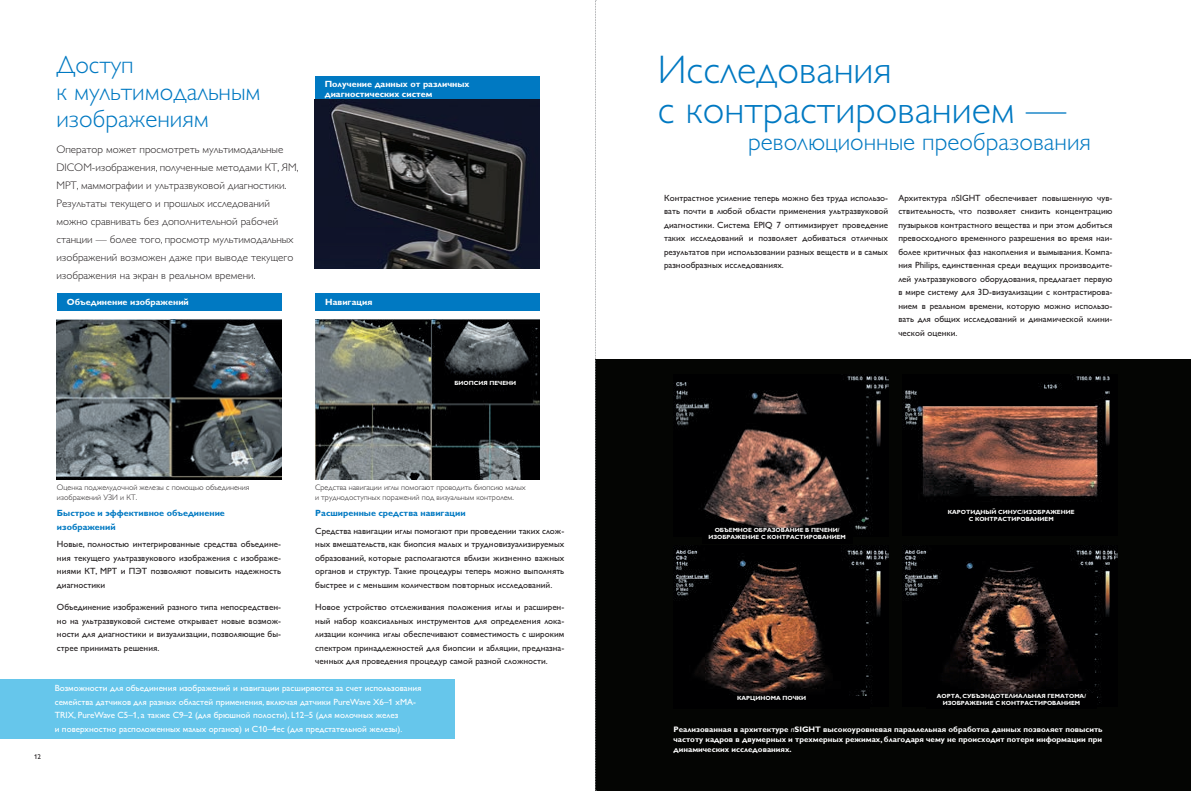
<style>
.page{position:relative;width:1191px;height:791px;background:#fff}
.page>*{position:absolute;margin:0;border:0;box-sizing:border-box;transform-origin:0 0}
.t1{font:40px/40px "Gill Sans Alt One WGL Light";color:#0079c2}
.t2{font:25px/27px "Gill Sans Alt One WGL Light";color:#0079c2}
.t3{font:11px/18px "Gill Sans Alt One WGL Light";color:#231f20}
.t4{font:9px/13.5px "Gill Sans Alt One WGL";color:#231f20;text-align:justify}
.t5{font:9px/13.5px "Gill Sans Alt One WGL";color:#fff}
.t6{font:700 9px/10px "Gill Sans Alt One WGL";color:#fff}
.t7{font:700 9px/13.5px "Gill Sans Alt One WGL";color:#0079c2}
.t8{font:700 8px/10px "Gill Sans Alt One WGL";color:#fff;text-align:justify}
.t9{font:8px/10px "Gill Sans Alt One WGL Light";color:#231f20}
.t10{font:7px "Gill Sans Alt One WGL";color:#231f20}
.t11{font:700 6px/7px "Gill Sans Alt One WGL";color:#fff;text-align:center}
.s1{font-style:italic}
.s2{font-weight:400;font-style:italic}
</style>
<div class="page">
<div style="left:595px;top:360px;width:596px;height:431px;background:#040503"></div>
<img style="left:674px;top:375px;width:214px;height:155px">
<img style="left:903px;top:374px;width:207px;height:123px">
<img style="left:673px;top:545px;width:215px;height:151px">
<img style="left:902px;top:545px;width:215px;height:158px">
<div style="left:315px;top:76px;width:224px;height:25px;background:#0079c2"></div>
<img style="left:315px;top:100px;width:224px;height:169px">
<img style="left:57px;top:320px;width:224px;height:159px">
<div style="left:57px;top:293px;width:224px;height:17px;background:#0079c2"></div>
<div style="left:315px;top:293px;width:224px;height:17px;background:#0079c2"></div>
<img style="left:315px;top:319px;width:224px;height:160px">
<div style="left:0;top:679px;width:454px;height:59px;background:#66c6eb"></div>
<div style="left:454px;top:378px;width:62px;height:9px;background:#000001"></div>
<div style="left:702px;top:528px;width:150px;height:16px;background:#000001"></div>
<div style="left:923px;top:509px;width:176px;height:14px;background:#000001"></div>
<div style="left:673px;top:696px;width:197px;height:13px;background:#000001"></div>
<div style="left:926px;top:694px;width:170px;height:15px;background:#000001"></div>
<svg style="left:595px;top:0;width:1px;height:791px"></svg>
<h2 class="t2" style="left:56px;top:51px;width:206px">Доступ<br>к мультимодальным изображениям</h2>
<p class="t3" style="left:56px;top:140px;width:244px">Оператор может просмотреть мультимодальные DICOM-изображения, полученные методами КТ, ЯМ, МРТ, маммографии и ультразвуковой диагностики.<br>Результаты текущего и прошлых исследований можно сравнивать без дополнительной рабочей станции — более того, просмотр мультимодальных изображений возможен даже при выводе текущего изображения на экран в реальном времени.</p>
<p class="t6" style="left:67px;top:297px;width:123px">Объединение изображений</p>
<p class="t6" style="left:325px;top:79px;width:146px">Получение данных от различных диагностических систем</p>
<p class="t6" style="left:325px;top:297px;width:49px">Навигация</p>
<p class="t11" style="left:454px;top:379px;width:63px">БИОПСИЯ ПЕЧЕНИ</p>
<p class="t10" style="left:34px;top:751px;width:8px">12</p>
<p class="t9" style="left:57px;top:482px;width:194px">Оценка поджелудочной железы с помощью объединения изображений УЗИ и КТ.</p>
<p class="t7" style="left:57px;top:506px;width:169px">Быстрое и эффективное объединение изображений</p>
<p class="t4" style="left:57px;top:537px;width:225px">Новые, полностью интегрированные средства объедине&shy;ния текущего ультразвукового изображения с изображе&shy;ниями КТ, МРТ и ПЭТ позволяют повысить надежность диагностики</p>
<p class="t4" style="left:57px;top:600px;width:225px">Объединение изображений разного типа непосредствен&shy;но на ультразвуковой системе открывает новые возмож&shy;ности для диагностики и визуализации, позволяющие бы&shy;стрее принимать решения.</p>
<p class="t9" style="left:315px;top:482px;width:212px">Средства навигации иглы помогают проводить биопсию малых и труднодоступных поражений под визуальным контролем.</p>
<p class="t7" style="left:315px;top:506px;width:152px">Расширенные средства навигации</p>
<p class="t4" style="left:315px;top:524px;width:250px">Средства навигации иглы помогают при проведении таких слож&shy;ных вмешательств, как биопсия малых и трудновизуализируемых образований, которые располагаются вблизи жизненно важных органов и структур. Такие процедуры теперь можно выполнять быстрее и с меньшим количеством повторных исследований.</p>
<p class="t4" style="left:315px;top:600px;width:250px">Новое устройство отслеживания положения иглы и расширен&shy;ный набор коаксиальных инструментов для определения лока&shy;лизации кончика иглы обеспечивают совместимость с широким спектром принадлежностей для биопсии и абляции, предназна&shy;ченных для проведения процедур самой разной сложности.</p>
<p class="t5" style="left:55px;top:681px;width:368px">Возможности для объединения изображений и навигации расширяются за счет использования семейства датчиков для разных областей применения, включая датчики PureWave X6–1 xMA-TRIX, PureWave C5–1, а также C9–2 (для брюшной полости), L12–5 (для молочных желез<br>и поверхностно расположенных малых органов) и C10–4ec (для предстательной железы).</p>
<h1 class="t1" style="left:658px;top:50px;width:410px">Исследования<br>с контрастированием —</h1>
<h2 class="t2" style="left:748px;top:128px;width:344px">революционные преобразования</h2>
<p class="t4" style="left:664px;top:191px;width:225px">Контрастное усиление теперь можно без труда использо&shy;вать почти в любой области применения ультразвуковой диагностики. Система EPIQ 7 оптимизирует проведение таких исследований и позволяет добиваться отличных результатов при использовании разных веществ и в самых разнообразных исследованиях.</p>
<p class="t4" style="left:898px;top:191px;width:216px">Архитектура <span class="s1">n</span>SIGHT обеспечивает повышенную чув&shy;ствительность, что позволяет снизить концентрацию пузырьков контрастного вещества и при этом добиться превосходного временного разрешения во время наи&shy;более критичных фаз накопления и вымывания. Компа&shy;ния Philips, единственная среди ведущих производите&shy;лей ультразвукового оборудования, предлагает первую в мире систему для 3D-визуализации с контрастирова&shy;нием в реальном времени, которую можно использо&shy;вать для общих исследований и динамической клини&shy;ческой оценки.</p>
<p class="t11" style="left:708px;top:526px;width:139px">ОБЪЕМНОЕ ОБРАЗОВАНИЕ В ПЕЧЕНИ/<br>ИЗОБРАЖЕНИЕ С КОНТРАСТИРОВАНИЕМ</p>
<p class="t11" style="left:947px;top:508px;width:128px">КАРОТИДНЫЙ СИНУС/ИЗОБРАЖЕНИЕ<br>С КОНТРАСТИРОВАНИЕМ</p>
<p class="t11" style="left:737px;top:694px;width:70px">КАРЦИНОМА ПОЧКИ</p>
<p class="t11" style="left:937px;top:692px;width:151px">АОРТА, СУБЪЭНДОТЕЛИАЛЬНАЯ ГЕМАТОМА/<br>ИЗОБРАЖЕНИЕ С КОНТРАСТИРОВАНИЕМ</p>
<p class="t8" style="left:673px;top:724px;width:430px">Реализованная в архитектуре <span class="s2">n</span>SIGHT высокоуровневая параллельная обработка данных позволяет повысить частоту кадров в двумерных и трехмерных режимах, благодаря чему не происходит потери информации при динамических исследованиях.</p>
</div>
